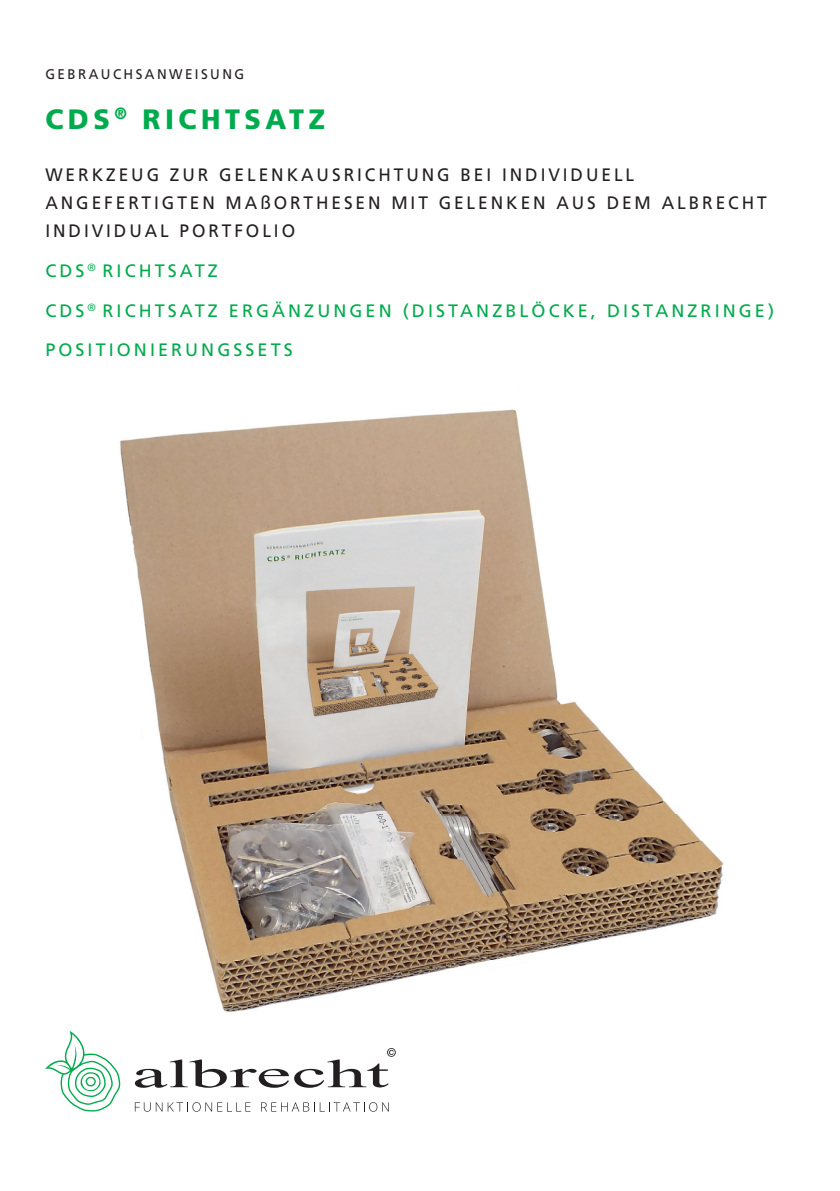
<style>
.page{position:relative;width:840px;height:1191px;background:#fff}
.page>*{position:absolute;margin:0;border:0;box-sizing:border-box;transform-origin:0 0}
.t1{font:900 28px "Frutiger LT Std";letter-spacing:.17em;color:#00ab4d;scale:.96 1}
.t2{font:18px/28px "Frutiger LT Std";letter-spacing:.17em;color:#231f20;scale:.96 1}
.t3{font:18px/39.4px "Frutiger LT Std";letter-spacing:.17em;color:#00ab4d}
.t4{font:14px "Frutiger LT Std";letter-spacing:.18em;color:#231f20;scale:.96 1}
</style>
<div class="page">
<svg style="left:45px;top:1031px;width:75px;height:81px"></svg>
<svg style="left:135px;top:1102px;width:27px;height:9px"></svg>
<svg style="left:168px;top:1102px;width:82px;height:9px"></svg>
<svg style="left:261px;top:1102px;width:127px;height:9px"></svg>
<svg style="left:135px;top:1048px;width:260px;height:39px"></svg>
<img style="left:120px;top:409px;width:604px;height:603px">
<p class="t4" style="left:45px;top:65px;width:208px">GEBRAUCHSANWEISUNG</p>
<h1 class="t1" style="left:45px;top:102px;width:293px">CDS <sup>®</sup> RICHTSATZ</h1>
<p class="t2" style="left:45px;top:161px;width:752px">WERKZEUG ZUR GELENKAUSRICHTUNG BEI INDIVIDUELL<br>ANGEFERTIGTEN MAßORTHESEN MIT GELENKEN AUS DEM ALBRECHT<br>INDIVIDUAL PORTFOLIO</p>
<p class="t3" style="left:45px;top:251px;width:729px">CDS <sup>®</sup> RICHTSATZ<br>CDS <sup>®</sup> RICHTSATZ ERGÄNZUNGEN (DISTANZBLÖCKE, DISTANZRINGE)<br>POSITIONIERUNGSSETS</p>
</div>
